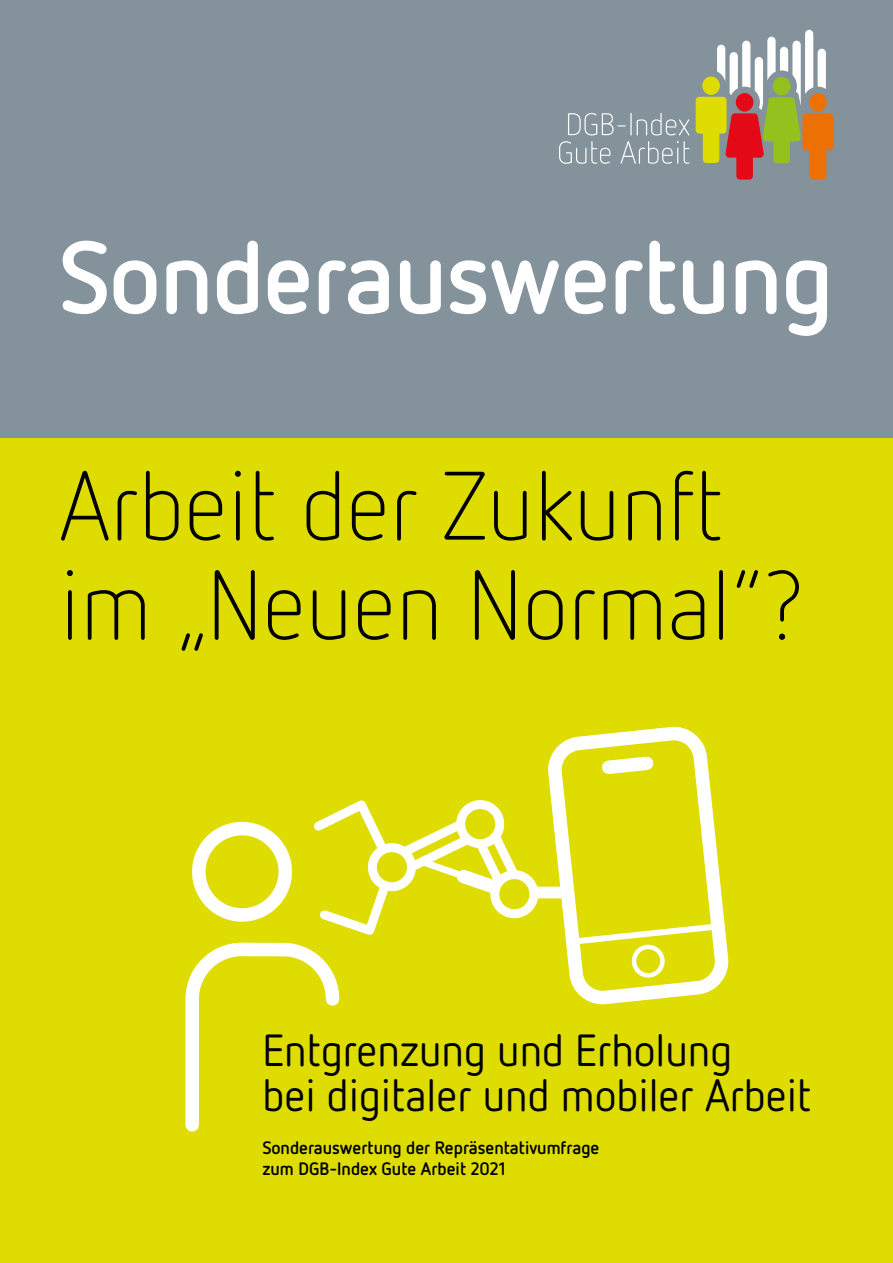
<style>
.page{position:relative;width:893px;height:1263px;background:#83929b}
.page>*{position:absolute;margin:0;border:0;box-sizing:border-box;transform-origin:0 0}
.t1{font:700 102px "Netto OT";letter-spacing:-.01em;color:#fff}
.t2{font:300 96.75px/99.3px "Netto OT";color:#000}
.t3{font:45px/45px "Netto OT";color:#000}
.t4{font:700 18px "Netto OT";color:#000}
</style>
<div class="page">
<div style="left:0;top:439px;width:893px;height:824px;background:#dedc00"></div>
<svg style="left:559px;top:141px;width:130px;height:23px"></svg>
<svg style="left:568px;top:113px;width:121px;height:22px"></svg>
<svg style="left:696px;top:30px;width:137px;height:150px"></svg>
<svg style="left:548px;top:726px;width:181px;height:279px"></svg>
<svg style="left:566px;top:920px;width:158px;height:60px"></svg>
<svg style="left:594px;top:748px;width:67px;height:34px"></svg>
<svg style="left:185px;top:800px;width:363px;height:332px"></svg>
<p class="t1" style="left:59px;top:213px;width:776px">Sonderauswertung</p>
<p class="t2" style="left:60px;top:454px;width:746px">Arbeit der Zukunft im „Neuen Normal“?</p>
<p class="t3" style="left:262px;top:1026px;width:551px">Entgrenzung und Erholung<br>bei digitaler und mobiler Arbeit</p>
<p class="t4" style="left:262px;top:1136px;width:338px">Sonderauswertung der Repräsentativumfrage</p>
<p class="t4" style="left:262px;top:1158px;width:245px">zum DGB-Index Gute Arbeit 2021</p>
</div>
